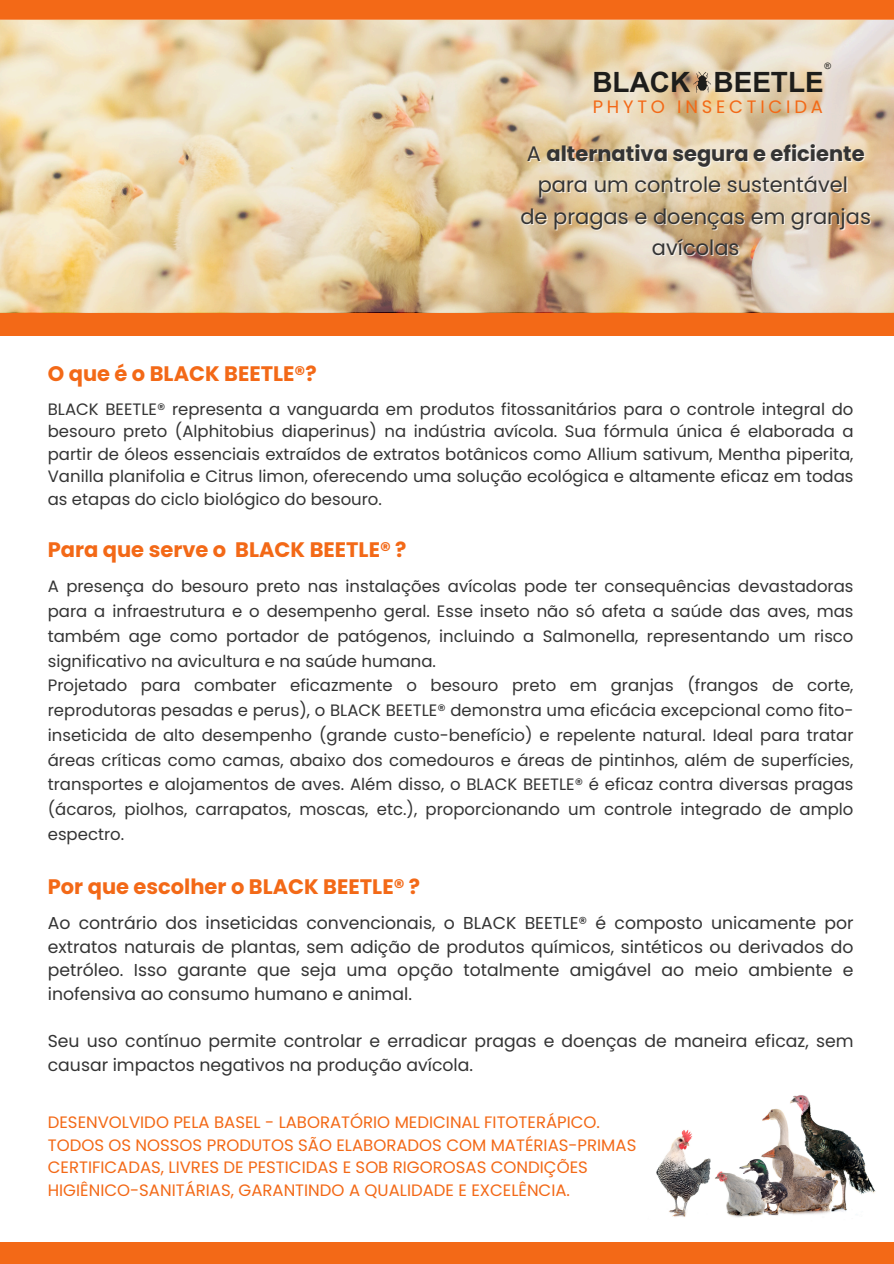
<style>
.page{position:relative;width:894px;height:1264px;background:#fff}
.page>*{position:absolute;margin:0;border:0;box-sizing:border-box;transform-origin:0 0}
.t1{font:700 27.9px "Arial Unicode MS";color:#1d1d1b}
.t2{font:700 21px "Poppins";color:#f36917}
.t3{font:21px "Poppins";color:#343434}
.t4{font:700 21px "Poppins";color:#343434}
.t5{font:18px "Poppins";letter-spacing:.21em;color:#f36917}
.t6{font:17.25px/23.7px "Poppins";color:#343434;text-align:justify}
.t7{font:16.5px/24.8px "Poppins";color:#343434;text-align:justify}
.t8{font:16.5px/22.6px "Poppins";color:#f36917}
.t9{font:9px "Arial Unicode MS";color:#1d1d1b}
.s1{font-weight:400;color:rgb(255 255 255/.74)}
</style>
<div class="page">
<div style="left:0;top:235px;width:893px;height:101px;background:#f36917"></div>
<div style="left:0;top:0;width:893px;height:20px;background:#f36917"></div>
<div style="left:0;top:1242px;width:893px;height:21px;background:#f36917"></div>
<img style="left:656px;top:1095px;width:220px;height:123px">
<svg style="left:0;top:19px;width:893px;height:293px;background:#e6d1ad"></svg>
<svg style="left:693px;top:71px;width:18px;height:22px"></svg>
<p class="t9" style="left:824px;top:59px;width:8px">®</p>
<h4 class="t1" style="left:592px;top:62px;width:233px">BLACK BEETLE</h4>
<p class="t5" style="left:592px;top:94px;width:232px">PHYTO INSECTICIDA</p>
<p class="t4" style="left:527px;top:139px;width:338px"><span class="s1">A</span> alternativa segura e eficiente</p>
<h2 class="t3" style="left:537px;top:170px;width:312px">para um controle sustentável</h2>
<p class="t3" style="left:520px;top:202px;width:352px">de pragas e doenças em granjas</p>
<p class="t3" style="left:651px;top:233px;width:89px">avícolas</p>
<p class="t2" style="left:48px;top:359px;width:270px">O que é o BLACK BEETLE®?</p>
<p class="t7" style="left:48px;top:397px;width:807px;line-height:22.5px">BLACK BEETLE® representa a vanguarda em produtos fitossanitários para o controle integral do besouro preto (Alphitobius diaperinus) na indústria avícola. Sua fórmula única é elaborada a partir de óleos essenciais extraídos de extratos botânicos como Allium sativum, Mentha piperita, Vanilla planifolia e Citrus limon, oferecendo uma solução ecológica e altamente eficaz em todas as etapas do ciclo biológico do besouro.</p>
<p class="t2" style="left:48px;top:535px;width:360px">Para que serve o BLACK BEETLE® ?</p>
<h3 class="t7" style="left:48px;top:574px;width:807px">A presença do besouro preto nas instalações avícolas pode ter consequências devastadoras para a infraestrutura e o desempenho geral. Esse inseto não só afeta a saúde das aves, mas</h3>
<p class="t7" style="left:48px;top:623px;width:807px;text-align:left">também age como portador de patógenos, incluindo a Salmonella, representando um risco significativo na avicultura e na saúde humana.<br>Projetado para combater eficazmente o besouro preto em granjas (frangos de corte, reprodutoras pesadas e perus), o BLACK BEETLE® demonstra uma eficácia excepcional como fito-</p>
<h2 class="t7" style="left:48px;top:722px;width:807px">inseticida de alto desempenho (grande custo-benefício) e repelente natural. Ideal para tratar áreas críticas como camas, abaixo dos comedouros e áreas de pintinhos, além de superfícies, transportes e alojamentos de aves. Além disso, o BLACK BEETLE® é eficaz contra diversas pragas (ácaros, piolhos, carrapatos, moscas, etc.), proporcionando um controle integrado de amplo espectro.</h2>
<h2 class="t2" style="left:48px;top:872px;width:374px">Por que escolher o BLACK BEETLE® ?</h2>
<p class="t6" style="left:48px;top:911px;width:807px">Ao contrário dos inseticidas convencionais, o BLACK BEETLE® é composto unicamente por extratos naturais de plantas, sem adição de produtos químicos, sintéticos ou derivados do petróleo. Isso garante que seja uma opção totalmente amigável ao meio ambiente e inofensiva ao consumo humano e animal.</p>
<p class="t6" style="left:48px;top:1029px;width:807px">Seu uso contínuo permite controlar e erradicar pragas e doenças de maneira eficaz, sem causar impactos negativos na produção avícola.</p>
<p class="t8" style="left:48px;top:1110px;width:590px">DESENVOLVIDO PELA BASEL - LABORATÓRIO MEDICINAL FITOTERÁPICO.<br>TODOS OS NOSSOS PRODUTOS SÃO ELABORADOS COM MATÉRIAS-PRIMAS CERTIFICADAS, LIVRES DE PESTICIDAS E SOB RIGOROSAS CONDIÇÕES HIGIÊNICO-SANITÁRIAS, GARANTINDO A QUALIDADE E EXCELÊNCIA.</p>
</div>
